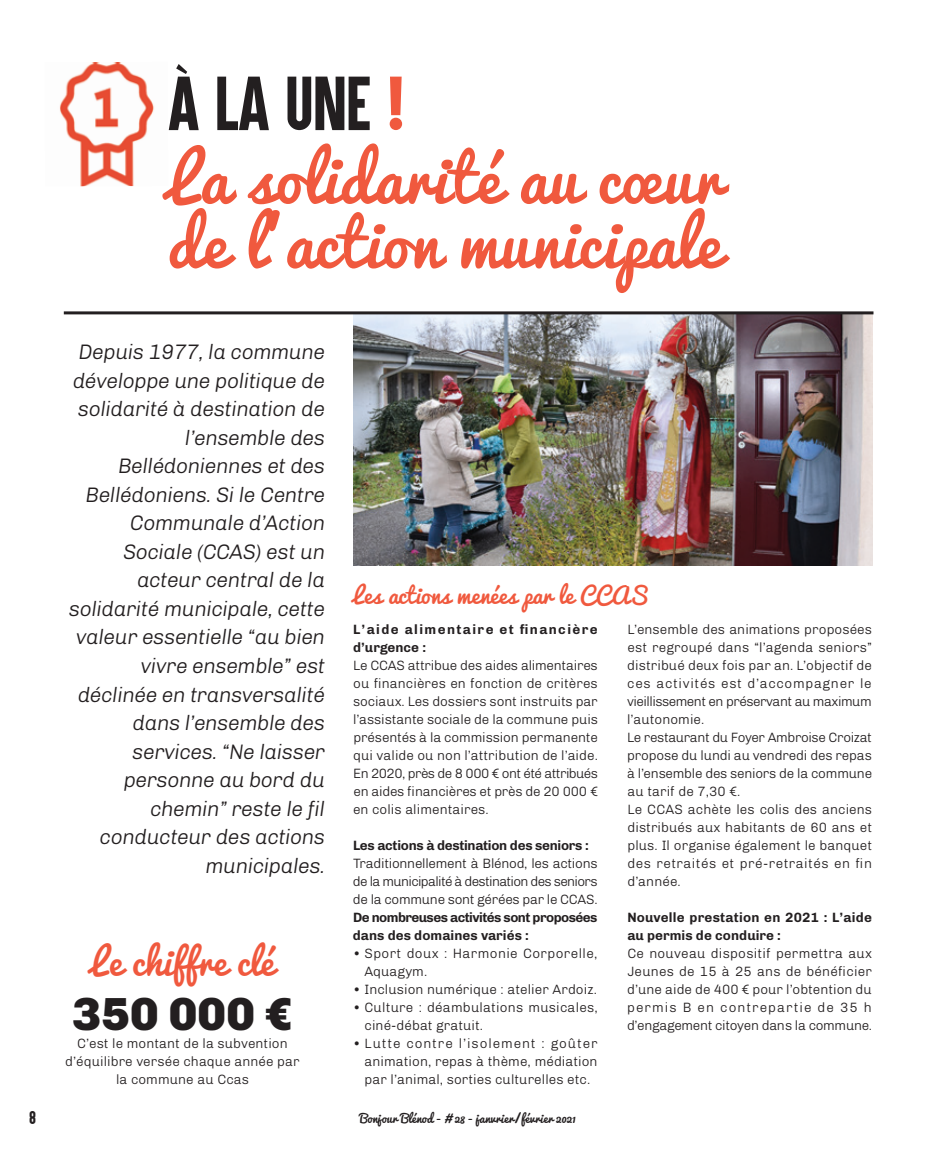
<style>
.page{position:relative;width:936px;height:1149px;background:#fff}
.page>*{position:absolute;margin:0;border:0;box-sizing:border-box;transform-origin:0 0}
.t1{font:64.5px/64.5px "Pacifico";letter-spacing:.01em;color:#f0593e}
.t2{font:61.5px "Aku&Kamu";color:#231f20}
.t3{font:900 46.5px "Chivo";letter-spacing:.005em;color:#231f20}
.t4{font:36px "Pacifico";color:#f0593e}
.t5{font:22.5px "Pacifico";color:#f0593e}
.t6{font:italic 300 21px/28.5px "Chivo";letter-spacing:-.02em;color:#231f20;text-align:right}
.t7{font:15px "Aku&Kamu";color:#231f20}
.t8{font:300 13.5px/18px "Chivo";letter-spacing:.005em;color:#231f20;text-align:justify}
.t9{font:700 13.5px/18px "Chivo";letter-spacing:-.04em;color:#231f20}
.t10{font:700 13.5px/18px "Chivo";letter-spacing:.005em;color:#231f20}
.t11{font:700 13.5px/18px "Chivo";letter-spacing:.105em;color:#231f20}
.t12{font:300 13.5px/18px "Chivo";letter-spacing:.03em;color:#231f20}
.t13{font:700 13.5px "Chivo";letter-spacing:-.02em;color:#231f20}
.t14{font:12px "Pacifico";color:#231f20}
.s1{color:#f0593e}
</style>
<div class="page">
<img style="left:353px;top:314px;width:519px;height:251px">
<hr style="left:64px;top:311px;width:809px;height:3px;background:#231f20">
<img style="left:59px;top:62px;width:95px;height:124px">
<h2 class="t2" style="left:168px;top:73px;width:238px">À LA UNE <span class="s1">!</span></h2>
<h1 class="t1" style="left:168px;top:149px;width:554px">La solidarité au cœur de l’action municipale</h1>
<p class="t6" style="left:69px;top:339px;width:258px">Depuis 1977, la commune développe une politique de solidarité à destination de l’ensemble des<br>Bellédoniennes et des<br>Bellédoniens. Si le Centre<br>Communale d’Action<br>Sociale (CCAS) est un acteur central de la solidarité municipale, cette valeur essentielle “au bien vivre ensemble” est déclinée en transversalité dans l’ensemble des services. “Ne laisser personne au bord du chemin” reste le fil conducteur des actions municipales.</p>
<h3 class="t4" style="left:91px;top:942px;width:185px">Le chiffre clé</h3>
<h3 class="t3" style="left:72px;top:996px;width:221px">350 000 €</h3>
<p class="t8" style="left:65px;top:1035px;width:236px;text-align:center">C’est le montant de la subvention d’équilibre versée chaque année par la commune au Ccas</p>
<h3 class="t5" style="left:353px;top:582px;width:296px">Les actions menées par le CCAS</h3>
<p class="t11" style="left:353px;top:621px;width:246px">L’aide alimentaire et financière d’urgence :</p>
<p class="t8" style="left:353px;top:657px;width:246px">Le CCAS attribue des aides alimentaires ou financières en fonction de critères sociaux. Les dossiers sont instruits par l’assistante sociale de la commune puis présentés à la commission permanente qui valide ou non l’attribution de l’aide.<br>En 2020, près de 8 000 € ont été attribués en aides financières et près de 20 000 € en colis alimentaires.</p>
<p class="t13" style="left:353px;top:840px;width:237px">Les actions à destination des seniors :</p>
<p class="t8" style="left:353px;top:855px;width:246px">Traditionnellement à Blénod, les actions de la municipalité à destination des seniors de la commune sont gérées par le CCAS.</p>
<p class="t9" style="left:353px;top:909px;width:246px">De nombreuses activités sont proposées dans des domaines variés :</p>
<p class="t12" style="left:364px;top:945px;width:234px;text-indent:-12px">• Sport doux : Harmonie Corporelle,<br>Aquagym.</p>
<p class="t8" style="left:353px;top:981px;width:245px">• Inclusion numérique : atelier Ardoiz.</p>
<p class="t8" style="left:364px;top:999px;width:234px;text-indent:-12px">• Culture : déambulations musicales, ciné-débat gratuit.</p>
<p class="t8" style="left:364px;top:1035px;width:234px;text-indent:-12px">• Lutte contre l’isolement : goûter animation, repas à thème, médiation par l’animal, sorties culturelles etc.</p>
<p class="t8" style="left:627px;top:621px;width:247px;text-align:left">L’ensemble des animations proposées est regroupé dans “l’agenda seniors” distribué deux fois par an. L’objectif de ces activités est d’accompagner le vieillissement en préservant au maximum l’autonomie.<br>Le restaurant du Foyer Ambroise Croizat propose du lundi au vendredi des repas à l’ensemble des seniors de la commune au tarif de 7,30 €.<br>Le CCAS achète les colis des anciens distribués aux habitants de 60 ans et plus. Il organise également le banquet des retraités et pré-retraités en fin d’année.</p>
<p class="t10" style="left:627px;top:909px;width:246px">Nouvelle prestation en 2021 : L’aide au permis de conduire :</p>
<p class="t8" style="left:627px;top:945px;width:246px">Ce nouveau dispositif permettra aux Jeunes de 15 à 25 ans de bénéficier d’une aide de 400 € pour l’obtention du permis B en contrepartie de 35 h d’engagement citoyen dans la commune.</p>
<p class="t7" style="left:29px;top:1109px;width:8px">8</p>
<p class="t14" style="left:360px;top:1111px;width:218px">Bonjour Blénod - # 28 - janvrier/février 2021</p>
</div>
